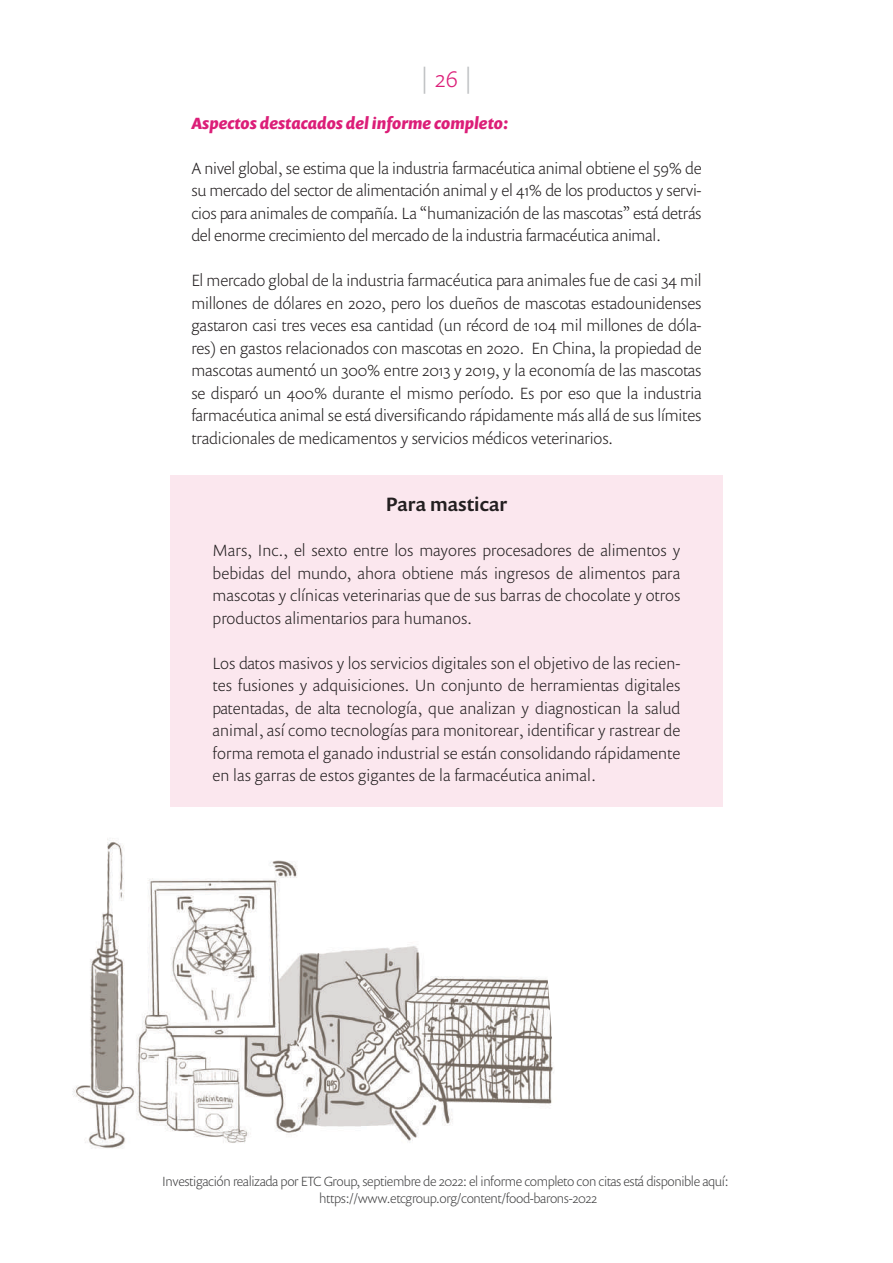
<style>
.page{position:relative;width:893px;height:1263px;background:#fff}
.page>*{position:absolute;margin:0;border:0;box-sizing:border-box;transform-origin:0 0}
.t1{font:300 24px "Prenton RP Pro";color:#bcbec0}
.t2{font:500 19.5px "Prenton RP Pro";color:#231f20}
.t3{font:300 16.5px/22.5px "Prenton RP Pro";letter-spacing:-.01em;color:#231f20;text-align:justify}
.t4{font:italic 700 16.5px "Prenton RP Pro";color:#dc1e78}
.t5{font:300 13.5px/16.5px "Prenton RP Pro";letter-spacing:-.03em;color:#414142}
.s1{color:#dc1e78}
</style>
<div class="page">
<div style="left:170px;top:475px;width:553px;height:63px;background:#fbe7ee"></div>
<div style="left:170px;top:522px;width:553px;height:127px;background:#fbe7ee"></div>
<div style="left:170px;top:635px;width:553px;height:172px;background:#fbe7ee"></div>
<img style="left:72px;top:839px;width:482px;height:310px">
<h1 class="t1" style="left:420px;top:62px;width:55px">| <span class="s1">26</span> |</h1>
<p class="t4" style="left:191px;top:112px;width:319px">Aspectos destacados del informe completo:</p>
<p class="t3" style="left:191px;top:156px;width:512px">A nivel global, se estima que la industria farmacéutica animal obtiene el 59% de su mercado del sector de alimentación animal y el 41% de los productos y servi&shy;cios para animales de compañía. La “humanización de las mascotas” está detrás del enorme crecimiento del mercado de la industria farmacéutica animal.</p>
<p class="t3" style="left:191px;top:269px;width:512px">El mercado global de la industria farmacéutica para animales fue de casi 34 mil millones de dólares en 2020, pero los dueños de mascotas estadounidenses gastaron casi tres veces esa cantidad (un récord de 104 mil millones de dóla&shy;res) en gastos relacionados con mascotas en 2020. En China, la propiedad de mascotas aumentó un 300% entre 2013 y 2019, y la economía de las mascotas se disparó un 400% durante el mismo período. Es por eso que la industria farmacéutica animal se está diversificando rápidamente más allá de sus límites tradicionales de medicamentos y servicios médicos veterinarios.</p>
<p class="t2" style="left:386px;top:491px;width:123px">Para masticar</p>
<p class="t3" style="left:213px;top:539px;width:469px">Mars, Inc., el sexto entre los mayores procesadores de alimentos y bebidas del mundo, ahora obtiene más ingresos de alimentos para mascotas y clínicas veterinarias que de sus barras de chocolate y otros productos alimentarios para humanos.</p>
<p class="t3" style="left:213px;top:651px;width:469px">Los datos masivos y los servicios digitales son el objetivo de las recien&shy;tes fusiones y adquisiciones. Un conjunto de herramientas digitales patentadas, de alta tecnología, que analizan y diagnostican la salud animal, así como tecnologías para monitorear, identificar y rastrear de forma remota el ganado industrial se están consolidando rápidamente en las garras de estos gigantes de la farmacéutica animal.</p>
<p class="t5" style="left:319px;top:1173px;width:411px;text-indent:-157px">Investigación realizada por ETC Group, septiembre de 2022: el informe completo con citas está disponible aquí: https://www.etcgroup.org/content/food-barons-2022</p>
</div>
